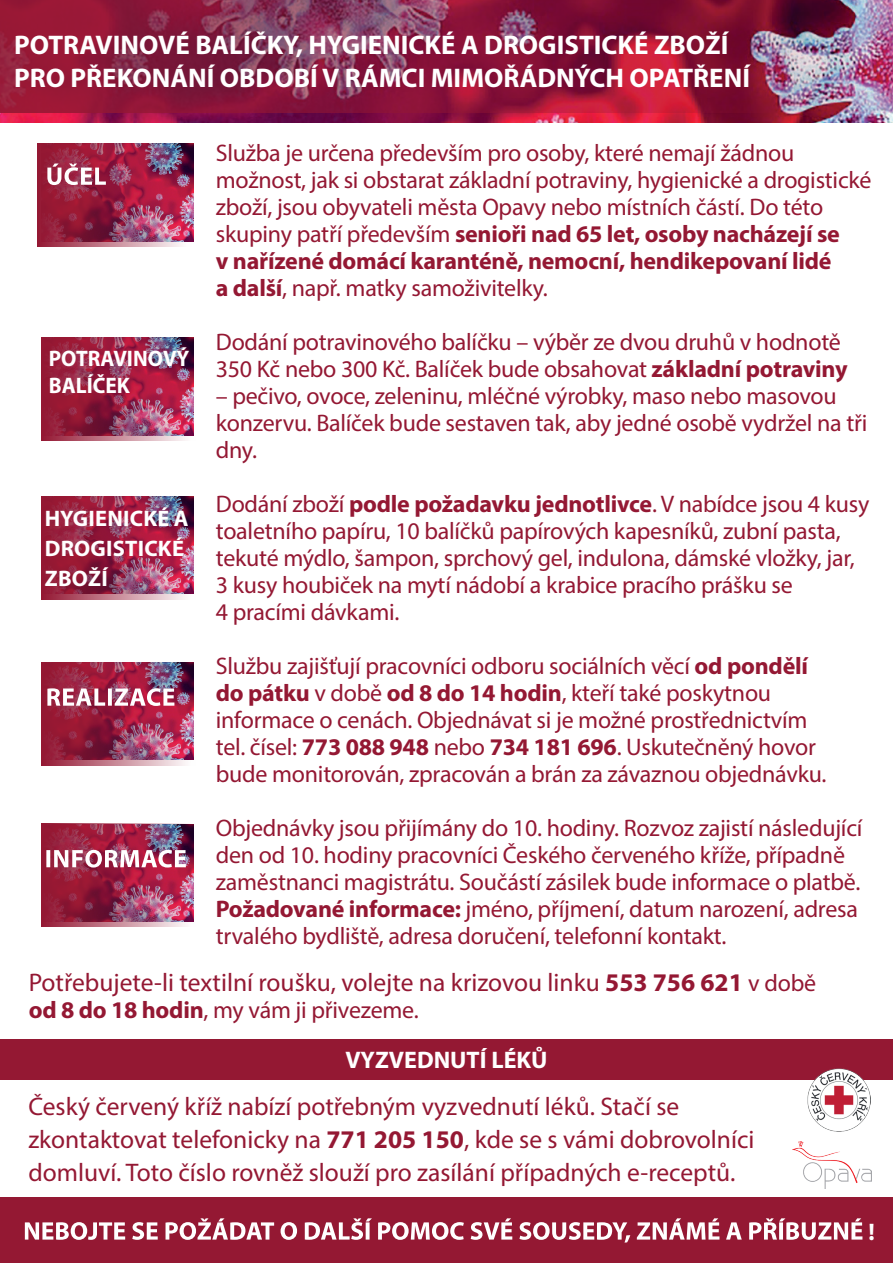
<style>
.page{position:relative;width:893px;height:1263px;background:#fff}
.page>*{position:absolute;margin:0;border:0;box-sizing:border-box;transform-origin:0 0}
.t1{font:700 27px/32.4px "Myriad Pro";color:#fff}
.t2{font:25.5px/33px "Myriad Pro";color:#941833}
.t3{font:24px/27px "Myriad Pro";letter-spacing:-.01em;color:#941833}
.t4{font:700 24px "Myriad Pro";color:#fff}
.t5{font:700 22.5px/30px "Myriad Pro";letter-spacing:.01em;color:#fff}
.t6{font:700 22.5px/27px "Myriad Pro";letter-spacing:.01em;color:#fff;scale:.95 1}
.s1{font-weight:700}
.s2{font-size:24px}
.s3{font-weight:700;color:#fff}
</style>
<div class="page">
<img style="left:0;top:113px;width:893px;height:10px">
<img style="left:792px;top:1142px;width:80px;height:46px">
<img style="left:0;top:0;width:893px;height:113px">
<img style="left:37px;top:143px;width:154px;height:103px">
<img style="left:41px;top:337px;width:153px;height:104px">
<img style="left:41px;top:496px;width:153px;height:103px">
<img style="left:41px;top:662px;width:153px;height:103px">
<img style="left:41px;top:823px;width:153px;height:104px">
<svg style="left:47px;top:163px;width:59px;height:22px"></svg>
<svg style="left:47px;top:688px;width:127px;height:18px"></svg>
<svg style="left:46px;top:850px;width:140px;height:17px"></svg>
<div style="left:0;top:1197px;width:893px;height:66px;background:#941833"></div>
<div style="left:0;top:1040px;width:893px;height:40px;background:#941833"></div>
<svg style="left:25px;top:1218px;width:837px;height:24px"></svg>
<img style="left:808px;top:1069px;width:62px;height:62px">
<p class="t1" style="left:14px;top:28px;width:737px">POTRAVINOVÉ BALÍČKY, HYGIENICKÉ A DROGISTICKÉ ZBOŽÍ<br>PRO PŘEKONÁNÍ OBDOBÍ V RÁMCI MIMOŘÁDNÝCH OPATŘENÍ</p>
<p class="t6" style="left:49px;top:344px;width:149px">POTRAVINOVÝ<br>BALÍČEK</p>
<p class="t5" style="left:45px;top:502px;width:145px">HYGIENICKÉ A<br>DROGISTICKÉ<br>ZBOŽÍ</p>
<p class="t3" style="left:216px;top:139px;width:657px">Služba je určena především pro osoby, které nemají žádnou možnost, jak si obstarat základní potraviny, hygienické a drogistické zboží, jsou obyvateli města Opavy nebo místních částí. Do této skupiny patří především <span class="s1">senioři nad 65 let, osoby nacházejí se<br>v nařízené domácí karanténě, nemocní, hendikepovaní lidé<br>a další</span>, např. matky samoživitelky.</p>
<p class="t3" style="left:216px;top:328px;width:633px">Dodání potravinového balíčku – výběr ze dvou druhů v hodnotě<br>350 Kč nebo 300 Kč. Balíček bude obsahovat <span class="s1">základní potraviny</span></p>
<p class="t3" style="left:216px;top:382px;width:653px">– pečivo, ovoce, zeleninu, mléčné výrobky, maso nebo masovou konzervu. Balíček bude sestaven tak, aby jedné osobě vydržel na tři dny.</p>
<p class="t3" style="left:216px;top:490px;width:655px">Dodání zboží <span class="s1">podle požadavku jednotlivce</span>. V nabídce jsou 4 kusy toaletního papíru, 10 balíčků papírových kapesníků, zubní pasta, tekuté mýdlo, šampon, sprchový gel, indulona, dámské vložky, jar, 3 kusy houbiček na mytí nádobí a krabice pracího prášku se<br>4 pracími dávkami.</p>
<p class="t3" style="left:216px;top:652px;width:612px">Službu zajišťují pracovníci odboru sociálních věcí <span class="s1">od pondělí do pátku</span> v době <span class="s1">od 8 do 14 hodin</span>, kteří také poskytnou informace o cenách. Objednávat si je možné prostřednictvím tel. čísel: <span class="s1">773 088 948</span> nebo <span class="s1">734 181 696</span>. Uskutečněný hovor bude monitorován, zpracován a brán za závaznou objednávku.</p>
<p class="t3" style="left:216px;top:814px;width:648px">Objednávky jsou přijímány do 10. hodiny. Rozvoz zajistí následující den od 10. hodiny pracovníci Českého červeného kříže, případně zaměstnanci magistrátu. Součástí zásilek bude informace o platbě.<br><span class="s1">Požadované informace:</span> jméno, příjmení, datum narození, adresa trvalého bydliště, adresa doručení, telefonní kontakt.</p>
<p class="t2" style="left:29px;top:965px;width:789px">Potřebujete-li textilní roušku, volejte na krizovou linku <span class="s1">553 756 621</span> <span class="s2">v době</span></p>
<p class="t3" style="left:345px;top:984px;width:204px;line-height:50.6px;text-indent:-317px"><span class="s1">od 8 do 18 hodin</span>, my vám ji přivezeme.<br><span class="s3">VYZVEDNUTÍ LÉKŮ</span></p>
<p class="t2" style="left:28px;top:1089px;width:728px">Český červený kříž nabízí potřebným vyzvednutí léků. Stačí se zkontaktovat telefonicky na <span class="s1">771 205 150</span>, kde se s vámi dobrovolníci domluví. Toto číslo rovněž slouží pro zasílání případných e-receptů.</p>
<p class="t4" style="left:868px;top:1216px;width:8px">!</p>
</div>
